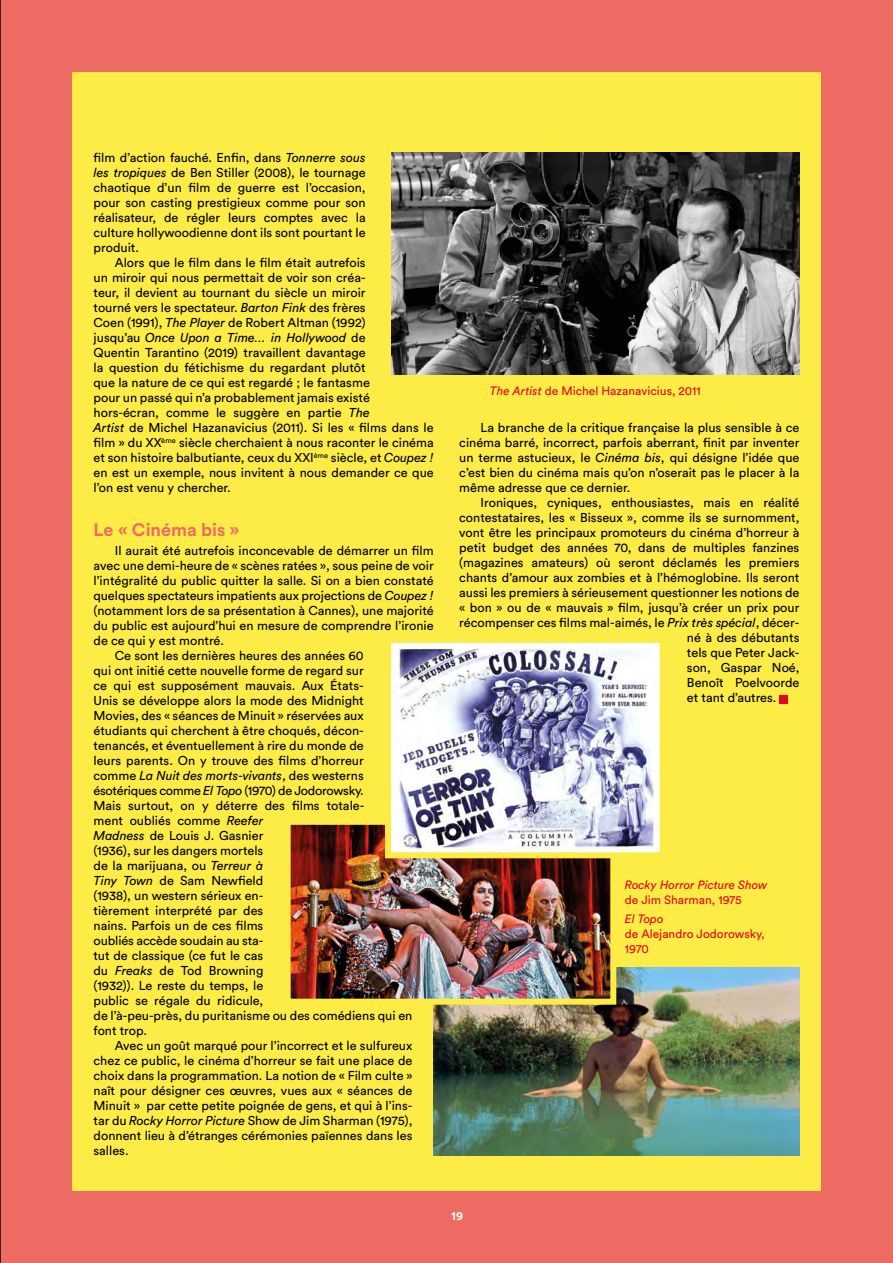
<style>
.page{position:relative;width:893px;height:1263px;background:#ed6b62}
.page>*{position:absolute;margin:0;border:0;box-sizing:border-box;transform-origin:0 0}
.t1{font:700 18px "Circular Std";color:#ed6b62}
.t2{font:12.75px/15px "Circular Std";color:#000;text-align:justify}
.t3{font:12.75px "Circular Std";letter-spacing:-.02em;color:#000}
.t4{font:italic 12.75px "Circular Std";color:#000}
.t5{font:12px/15px "Circular Std";color:#e3051b}
.t6{font:italic 12px "Circular Std";color:#e3051b}
.t7{font:700 12px "Circular Std";color:#000}
.s1{font-style:italic}
.s2{font-style:normal}
.s3{color:#fff}
</style>
<div class="page">
<div style="left:72px;top:72px;width:749px;height:1119px;background:#fcec45"></div>
<div style="left:780px;top:695px;width:8px;height:8px;background:#e3051b"></div>
<img style="left:434px;top:967px;width:365px;height:188px">
<img style="left:292px;top:826px;width:317px;height:172px">
<div style="left:285px;top:819px;width:331px;height:186px;border:6px solid #fcec45"></div>
<img style="left:391px;top:152px;width:408px;height:222px">
<img style="left:392px;top:644px;width:267px;height:207px">
<div style="left:385px;top:637px;width:281px;height:221px;border:6px solid #fcec45"></div>
<hr style="left:0;top:0;width:1px;height:1263px;background:#000">
<p class="t2" style="left:94px;top:150px;width:274px">film d’action fauché. Enfin, dans <span class="s1">Tonnerre sous les tropiques</span> de Ben Stiller (2008), le tournage chaotique d’un film de guerre est l’occasion, pour son casting prestigieux comme pour son réalisateur, de régler leurs comptes avec la culture hollywoodienne dont ils sont pourtant le produit.</p>
<p class="t2" style="left:94px;top:255px;width:342px;text-align:left;text-indent:21px">Alors que le film dans le film était autrefois<br>un miroir qui nous permettait de voir son créa-<br>teur, il devient au tournant du siècle un miroir<br>tourné vers le spectateur. <span class="s1">Barton Fink</span> des frères<br>Coen (1991), <span class="s1">The Player</span> de Robert Altman (1992)<br>jusqu’au <span class="s1">Once Upon a Time… in Hollywood</span> de<br>Quentin Tarantino (2019) travaillent davantage<br>la question du fétichisme du regardant plutôt<br>que la nature de ce qui est regardé ; le fantasme<br>pour un passé qui n’a probablement jamais existé hors-écran, comme le suggère en partie <span class="s1">The<br>Artist</span> de Michel Hazanavicius (2011). Si les « films dans le film » du XX<sup>ème</sup> siècle cherchaient à nous raconter le cinéma et son histoire balbutiante, ceux du XXI<sup>ème</sup> siècle, et <span class="s1">Coupez ! </span>en est un exemple, nous invitent à nous demander ce que l’on est venu y chercher.</p>
<h1 class="t1" style="left:94px;top:518px;width:147px">Le « Cinéma bis »</h1>
<p class="t2" style="left:115px;top:543px;width:320px">Il aurait été autrefois inconcevable de démarrer un film</p>
<p class="t2" style="left:94px;top:558px;width:342px">avec une demi-heure de « scènes ratées », sous peine de voir</p>
<p class="t2" style="left:94px;top:573px;width:342px">l’intégralité du public quitter la salle. Si on a bien constaté</p>
<p class="t2" style="left:94px;top:588px;width:342px">quelques spectateurs impatients aux projections de <span class="s1">Coupez !</span></p>
<p class="t2" style="left:94px;top:603px;width:342px">(notamment lors de sa présentation à Cannes), une majorité</p>
<p class="t2" style="left:94px;top:618px;width:342px">du public est aujourd’hui en mesure de comprendre l’ironie</p>
<p class="t2" style="left:94px;top:633px;width:132px">de ce qui y est montré.</p>
<p class="t2" style="left:115px;top:648px;width:250px">Ce sont les dernières heures des années 60</p>
<p class="t2" style="left:94px;top:663px;width:272px">qui ont initié cette nouvelle forme de regard sur</p>
<p class="t2" style="left:94px;top:678px;width:272px">ce qui est supposément mauvais. Aux États-</p>
<p class="t2" style="left:94px;top:693px;width:272px">Unis se développe alors la mode des Midnight</p>
<p class="t2" style="left:94px;top:708px;width:272px">Movies, des « séances de Minuit » réservées aux</p>
<p class="t2" style="left:94px;top:723px;width:272px">étudiants qui cherchent à être choqués, décon-</p>
<p class="t2" style="left:94px;top:738px;width:272px">tenancés, et éventuellement à rire du monde de</p>
<p class="t2" style="left:94px;top:753px;width:272px">leurs parents. On y trouve des films d’horreur</p>
<p class="t4" style="left:94px;top:768px;width:272px"><span class="s2">comme</span> La Nuit des morts-vivants<span class="s2">, des westerns</span></p>
<p class="t3" style="left:94px;top:783px;width:272px">ésotériques comme <span class="s1">El Topo</span> (1970) de Jodorowsky.</p>
<p class="t2" style="left:94px;top:798px;width:272px">Mais surtout, on y déterre des films totale-</p>
<p class="t2" style="left:94px;top:813px;width:171px">ment oubliés comme <span class="s1">Reefer</span></p>
<p class="t2" style="left:94px;top:828px;width:171px"><span class="s1">Madness</span> de Louis J. Gasnier</p>
<p class="t2" style="left:94px;top:843px;width:171px">(1936), sur les dangers mortels</p>
<p class="t2" style="left:94px;top:858px;width:171px">de la marijuana, ou <span class="s1">Terreur à</span></p>
<p class="t2" style="left:94px;top:873px;width:171px"><span class="s1">Tiny Town</span> de Sam Newfield</p>
<p class="t2" style="left:94px;top:888px;width:171px">(1938), un western sérieux en-</p>
<p class="t2" style="left:94px;top:903px;width:171px">tièrement interprété par des</p>
<p class="t2" style="left:94px;top:918px;width:171px">nains. Parfois un de ces films</p>
<p class="t2" style="left:94px;top:933px;width:171px">oubliés accède soudain au sta-</p>
<p class="t2" style="left:94px;top:948px;width:171px">tut de classique (ce fut le cas</p>
<p class="t2" style="left:94px;top:963px;width:171px">du <span class="s1">Freaks</span> de Tod Browning</p>
<p class="t2" style="left:94px;top:978px;width:171px">(1932)). Le reste du temps, le</p>
<p class="t2" style="left:94px;top:993px;width:171px">public se régale du ridicule,</p>
<p class="t2" style="left:94px;top:1008px;width:320px">de l’à-peu-près, du puritanisme ou des comédiens qui en</p>
<p class="t2" style="left:94px;top:1023px;width:55px">font trop.</p>
<p class="t2" style="left:115px;top:1038px;width:299px">Avec un goût marqué pour l’incorrect et le sulfureux</p>
<p class="t2" style="left:94px;top:1053px;width:320px">chez ce public, le cinéma d’horreur se fait une place de</p>
<p class="t2" style="left:94px;top:1068px;width:320px">choix dans la programmation. La notion de « Film culte »</p>
<p class="t2" style="left:94px;top:1083px;width:320px">naît pour désigner ces œuvres, vues aux « séances de</p>
<p class="t2" style="left:94px;top:1098px;width:320px">Minuit » par cette petite poignée de gens, et qui à l’ins-</p>
<p class="t2" style="left:94px;top:1113px;width:320px">tar du <span class="s1">Rocky Horror Picture</span> Show de Jim Sharman (1975),</p>
<p class="t2" style="left:94px;top:1128px;width:320px">donnent lieu à d’étranges cérémonies païennes dans les</p>
<p class="t2" style="left:94px;top:1143px;width:37px">salles.</p>
<p class="t5" style="left:490px;top:383px;width:212px"><span class="s1">The Artist</span> de Michel Hazanavicius, 2011</p>
<p class="t2" style="left:459px;top:420px;width:342px;text-indent:21px">La branche de la critique française la plus sensible à ce cinéma barré, incorrect, parfois aberrant, finit par inventer un terme astucieux, le <span class="s1">Cinéma bis</span>, qui désigne l’idée que c’est bien du cinéma mais qu’on n’oserait pas le placer à la même adresse que ce dernier.</p>
<p class="t2" style="left:480px;top:495px;width:320px">Ironiques, cyniques, enthousiastes, mais en réalité</p>
<p class="t2" style="left:459px;top:510px;width:342px">contestataires, les « Bisseux », comme ils se surnomment,</p>
<p class="t2" style="left:459px;top:525px;width:342px">vont être les principaux promoteurs du cinéma d’horreur à</p>
<p class="t2" style="left:459px;top:540px;width:342px">petit budget des années 70, dans de multiples fanzines</p>
<p class="t2" style="left:459px;top:555px;width:342px">(magazines amateurs) où seront déclamés les premiers</p>
<p class="t2" style="left:459px;top:570px;width:342px">chants d’amour aux zombies et à l’hémoglobine. Ils seront</p>
<p class="t2" style="left:459px;top:585px;width:342px">aussi les premiers à sérieusement questionner les notions de</p>
<p class="t2" style="left:459px;top:600px;width:342px">« bon » ou de « mauvais » film, jusqu’à créer un prix pour</p>
<p class="t2" style="left:459px;top:615px;width:342px">récompenser ces films mal-aimés, le <span class="s1">Prix très spécial</span>, décer-</p>
<p class="t2" style="left:687px;top:630px;width:114px">né à des débutants</p>
<p class="t2" style="left:687px;top:645px;width:114px">tels que Peter Jack-</p>
<p class="t2" style="left:687px;top:660px;width:114px">son, Gaspar Noé,</p>
<p class="t2" style="left:687px;top:675px;width:114px">Benoît Poelvoorde</p>
<p class="t2" style="left:687px;top:690px;width:91px">et tant d’autres.</p>
<p class="t6" style="left:625px;top:877px;width:144px">Rocky Horror Picture Show</p>
<p class="t5" style="left:625px;top:892px;width:118px">de Jim Sharman, 1975</p>
<p class="t6" style="left:625px;top:911px;width:40px">El Topo</p>
<p class="t5" style="left:625px;top:926px;width:141px">de Alejandro Jodorowsky,<br>1970</p>
<p class="t7" style="left:441px;top:1208px;width:24px">19<span class="s3">19</span></p>
</div>
